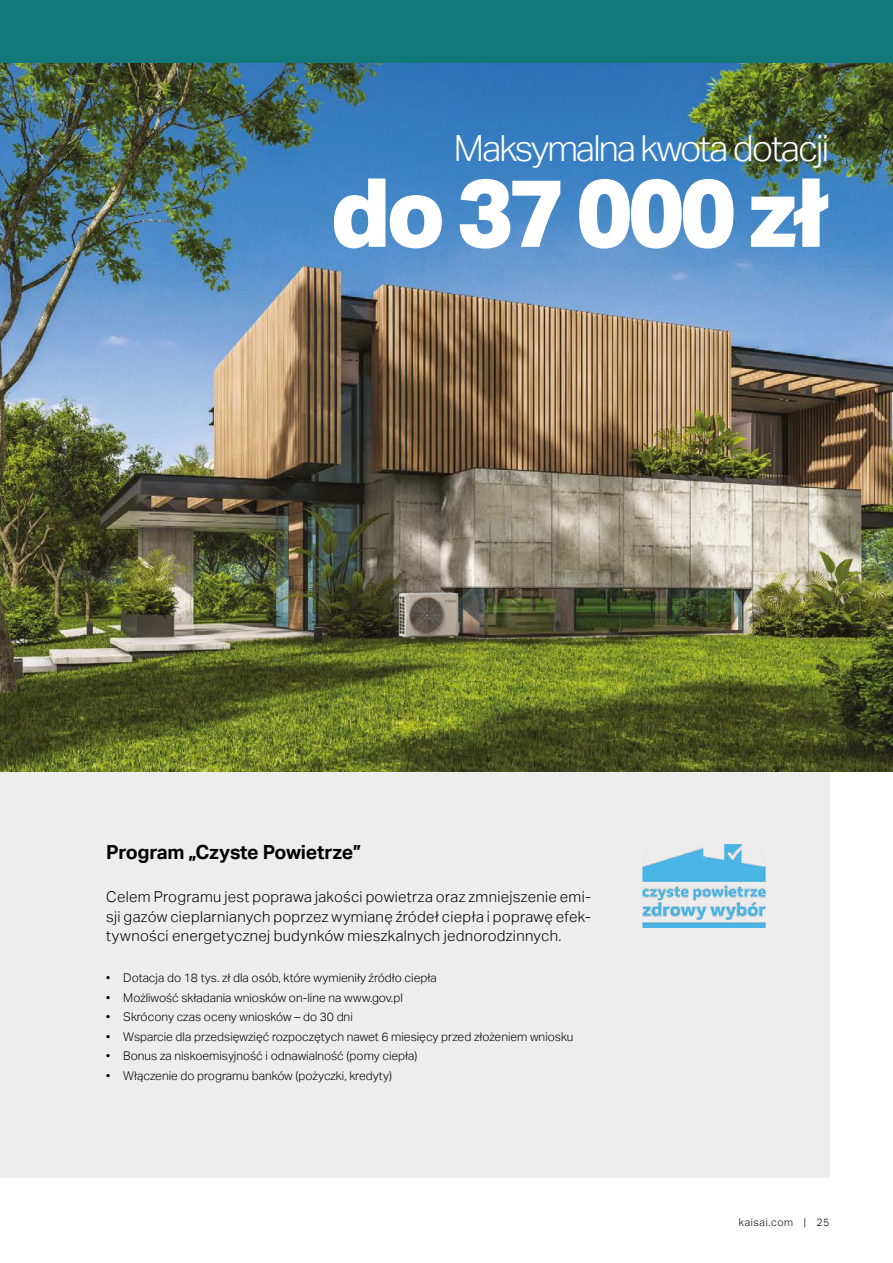
<style>
.page{position:relative;width:893px;height:1263px;background:#fff}
.page>*{position:absolute;margin:0;border:0;box-sizing:border-box;transform-origin:0 0}
.t1{font:800 95.7px "Aktiv Grotesk";letter-spacing:-.05em;color:#fff}
.t2{font:300 36px "Aktiv Grotesk";letter-spacing:-.05em;color:#fff}
.t3{font:700 19.5px "Aktiv Grotesk";letter-spacing:-.01em;color:#000}
.t4{font:300 15px/19.5px "Aktiv Grotesk";letter-spacing:.02em;color:#000;text-align:justify}
.t5{font:300 12px "Aktiv Grotesk";color:#000}
.t6{font:300 10.5px "Aktiv Grotesk";letter-spacing:.055em;color:#000}
</style>
<div class="page">
<div style="left:0;top:506px;width:829px;height:672px;background:#ededed"></div>
<div style="left:0;top:0;width:893px;height:506px;background:#117979"></div>
<img style="left:0;top:64px;width:893px;height:707px">
<img style="left:642px;top:845px;width:123px;height:82px">
<h2 class="t2" style="left:454px;top:128px;width:377px">Maksymalna kwota dotacji</h2>
<h1 class="t1" style="left:330px;top:158px;width:501px">do 37 000 zł</h1>
<h3 class="t3" style="left:106px;top:840px;width:256px">Program „Czyste Powietrze”</h3>
<p class="t4" style="left:106px;top:887px;width:486px">Celem Programu jest poprawa jakości powietrza oraz zmniejszenie emi&shy;sji gazów cieplarnianych poprzez wymianę źródeł ciepła i poprawę efek&shy;tywności energetycznej budynków mieszkalnych jednorodzinnych.</p>
<p class="t5" style="left:106px;top:971px;width:332px">• Dotacja do 18 tys. zł dla osób, które wymieniły źródło ciepła</p>
<p class="t5" style="left:106px;top:990px;width:298px">• Możliwość składania wniosków on-line na www.gov.pl</p>
<p class="t5" style="left:106px;top:1010px;width:248px">• Skrócony czas oceny wniosków – do 30 dni</p>
<p class="t5" style="left:106px;top:1029px;width:469px">• Wsparcie dla przedsięwzięć rozpoczętych nawet 6 miesięcy przed złożeniem wniosku</p>
<p class="t5" style="left:106px;top:1049px;width:313px">• Bonus za niskoemisyjność i odnawialność (pomy ciepła)</p>
<p class="t5" style="left:106px;top:1068px;width:287px">• Włączenie do programu banków (pożyczki, kredyty)</p>
<p class="t6" style="left:739px;top:1216px;width:92px">kaisai.com | 25</p>
</div>
